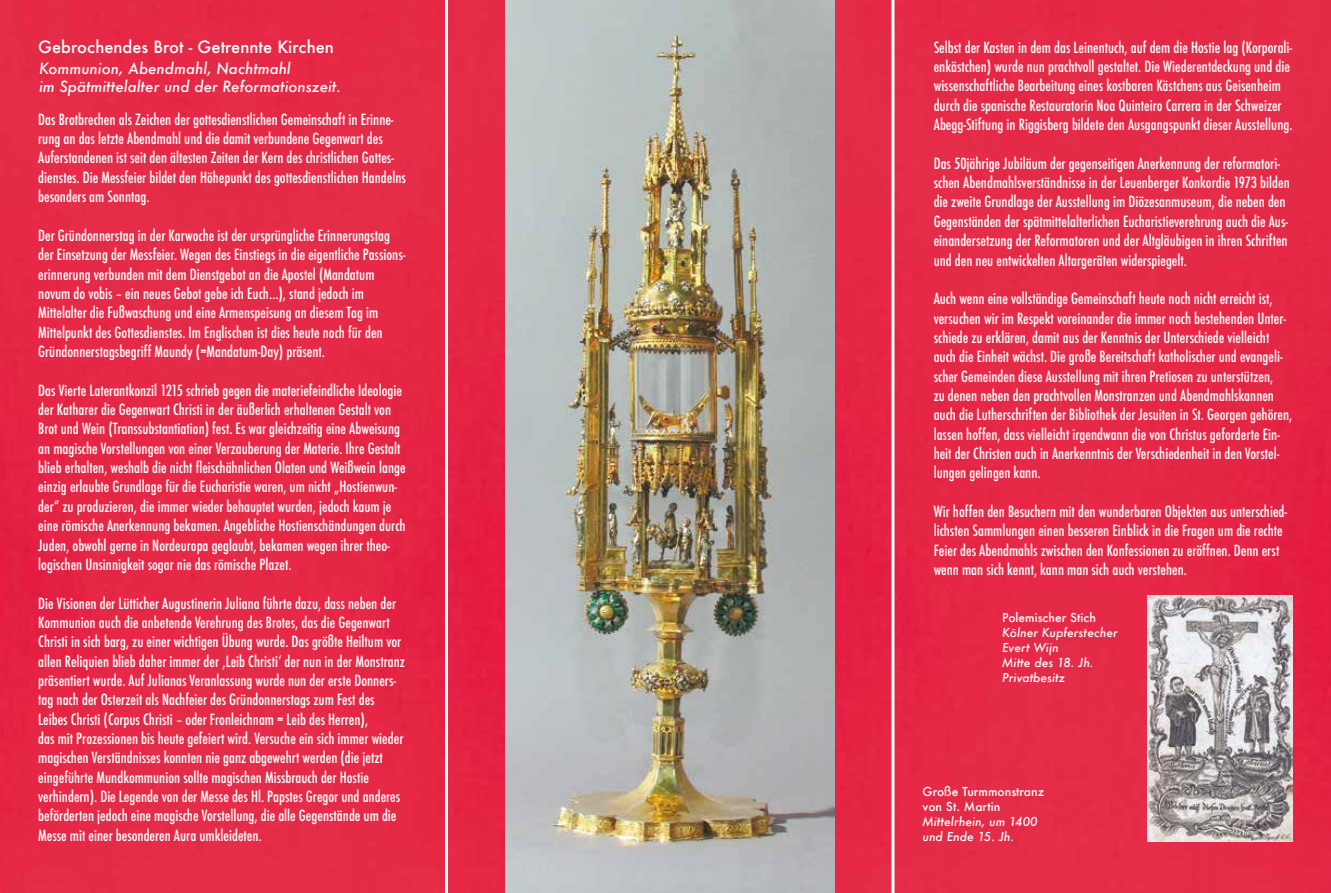
<style>
.page{position:relative;width:1331px;height:893px;background:#fff}
.page>*{position:absolute;margin:0;border:0;box-sizing:border-box;transform-origin:0 0}
.t1{font:500 16.5px "Futura";color:#fff}
.t2{font:500 condensed 15px/19.4px "Futura";color:#fff}
.t3{font:italic 500 15px/18px "Futura";color:#fff}
.t4{font:italic 500 12px/15px "Futura";color:#fff}
.t5{font:500 12px/15px "Futura";color:#fff}
</style>
<div class="page">
<div style="left:0;top:0;width:505px;height:893px;background:#e52847"></div>
<div style="left:834px;top:0;width:497px;height:893px;background:#e52847"></div>
<img style="left:1147px;top:595px;width:145px;height:247px">
<img style="left:505px;top:0;width:329px;height:893px">
<hr style="left:445px;top:0;width:3px;height:893px;background:#fff">
<hr style="left:891px;top:0;width:3px;height:893px;background:#fff">
<p class="t1" style="left:38px;top:35px;width:297px">Gebrochendes Brot - Getrennte Kirchen</p>
<p class="t2" style="left:934px;top:37px;width:360px">Selbst der Kasten in dem das Leinentuch, auf dem die Hostie lag (Korporali&shy;enkästchen) wurde nun prachtvoll gestaltet. Die Wiederentdeckung und die wissenschaftliche Bearbeitung eines kostbaren Kästchens aus Geisenheim durch die spanische Restauratorin Noa Quinteiro Carrera in der Schweizer Abegg-Stiftung in Riggisberg bildete den Ausgangspunkt dieser Ausstellung.</p>
<p class="t2" style="left:934px;top:154px;width:358px">Das 50jährige Jubiläum der gegenseitigen Anerkennung der reformatori&shy;schen Abendmahlsverständnisse in der Leuenberger Konkordie 1973 bilden die zweite Grundlage der Ausstellung im Diözesanmuseum, die neben den Gegenständen der spätmittelalterlichen Eucharistieverehrung auch die Aus&shy;einandersetzung der Reformatoren und der Altgläubigen in ihren Schriften und den neu entwickelten Altargeräten widerspiegelt.</p>
<p class="t2" style="left:934px;top:289px;width:360px">Auch wenn eine vollständige Gemeinschaft heute noch nicht erreicht ist, versuchen wir im Respekt voreinander die immer noch bestehenden Unter&shy;schiede zu erklären, damit aus der Kenntnis der Unterschiede vielleicht auch die Einheit wächst. Die große Bereitschaft katholischer und evangeli&shy;scher Gemeinden diese Ausstellung mit ihren Pretiosen zu unterstützen,<br>zu denen neben den prachtvollen Monstranzen und Abendmahlskannen auch die Lutherschriften der Bibliothek der Jesuiten in St. Georgen gehören, lassen hoffen, dass vielleicht irgendwann die von Christus geforderte Ein&shy;heit der Christen auch in Anerkenntnis der Verschiedenheit in den Vorstel&shy;lungen gelingen kann.</p>
<p class="t2" style="left:934px;top:502px;width:355px">Wir hoffen den Besuchern mit den wunderbaren Objekten aus unterschied&shy;lichsten Sammlungen einen besseren Einblick in die Fragen um die rechte Feier des Abendmahls zwischen den Konfessionen zu eröffnen. Denn erst wenn man sich kennt, kann man sich auch verstehen.</p>
<p class="t3" style="left:39px;top:59px;width:303px">Kommunion, Abendmahl, Nachtmahl<br>im Spätmittelalter und der Reformationszeit.</p>
<p class="t2" style="left:38px;top:110px;width:369px">Das Brotbrechen als Zeichen der gottesdienstlichen Gemeinschaft in Erinne&shy;rung an das letzte Abendmahl und die damit verbundene Gegenwart des Auferstandenen ist seit den ältesten Zeiten der Kern des christlichen Gottes&shy;dienstes. Die Messfeier bildet den Höhepunkt des gottesdienstlichen Handelns besonders am Sonntag.</p>
<p class="t2" style="left:38px;top:226px;width:369px">Der Gründonnerstag in der Karwoche ist der ursprüngliche Erinnerungstag der Einsetzung der Messfeier. Wegen des Einstiegs in die eigentliche Passions&shy;erinnerung verbunden mit dem Dienstgebot an die Apostel (Mandatum novum do vobis – ein neues Gebot gebe ich Euch…), stand jedoch im Mittelalter die Fußwaschung und eine Armenspeisung an diesem Tag im Mittelpunkt des Gottesdienstes. Im Englischen ist dies heute noch für den Gründonnerstagsbegriff Maundy (=Mandatum-Day) präsent.</p>
<p class="t2" style="left:38px;top:381px;width:369px">Das Vierte Laterantkonzil 1215 schrieb gegen die materiefeindliche Ideologie der Katharer die Gegenwart Christi in der äußerlich erhaltenen Gestalt von Brot und Wein (Transsubstantiation) fest. Es war gleichzeitig eine Abweisung an magische Vorstellungen von einer Verzauberung der Materie. Ihre Gestalt blieb erhalten, weshalb die nicht fleischähnlichen Olaten und Weißwein lange einzig erlaubte Grundlage für die Eucharistie waren, um nicht „Hostienwun&shy;der“ zu produzieren, die immer wieder behauptet wurden, jedoch kaum je eine römische Anerkennung bekamen. Angebliche Hostienschändungen durch Juden, obwohl gerne in Nordeuropa geglaubt, bekamen wegen ihrer theo&shy;logischen Unsinnigkeit sogar nie das römische Plazet.</p>
<p class="t2" style="left:38px;top:593px;width:368px">Die Visionen der Lütticher Augustinerin Juliana führte dazu, dass neben der Kommunion auch die anbetende Verehrung des Brotes, das die Gegenwart Christi in sich barg, zu einer wichtigen Übung wurde. Das größte Heiltum vor allen Reliquien blieb daher immer der ‚Leib Christiʻ der nun in der Monstranz präsentiert wurde. Auf Julianas Veranlassung wurde nun der erste Donners&shy;tag nach der Osterzeit als Nachfeier des Gründonnerstags zum Fest des Leibes Christi (Corpus Christi – oder Fronleichnam = Leib des Herren),<br>das mit Prozessionen bis heute gefeiert wird. Versuche ein sich immer wieder magischen Verständnisses konnten nie ganz abgewehrt werden (die jetzt eingeführte Mundkommunion sollte magischen Missbrauch der Hostie verhindern). Die Legende von der Messe des Hl. Papstes Gregor und anderes beförderten jedoch eine magische Vorstellung, die alle Gegenstände um die Messe mit einer besonderen Aura umkleideten.</p>
<p class="t5" style="left:1002px;top:610px;width:95px">Polemischer Stich</p>
<p class="t4" style="left:1002px;top:625px;width:117px">Kölner Kupferstecher<br>Evert Wijn<br>Mitte des 18. Jh.<br>Privatbesitz</p>
<p class="t5" style="left:923px;top:783px;width:123px">Große Turmmonstranz von St. Martin</p>
<p class="t4" style="left:922px;top:813px;width:117px">Mittelrhein, um 1400 und Ende 15. Jh.</p>
</div>
